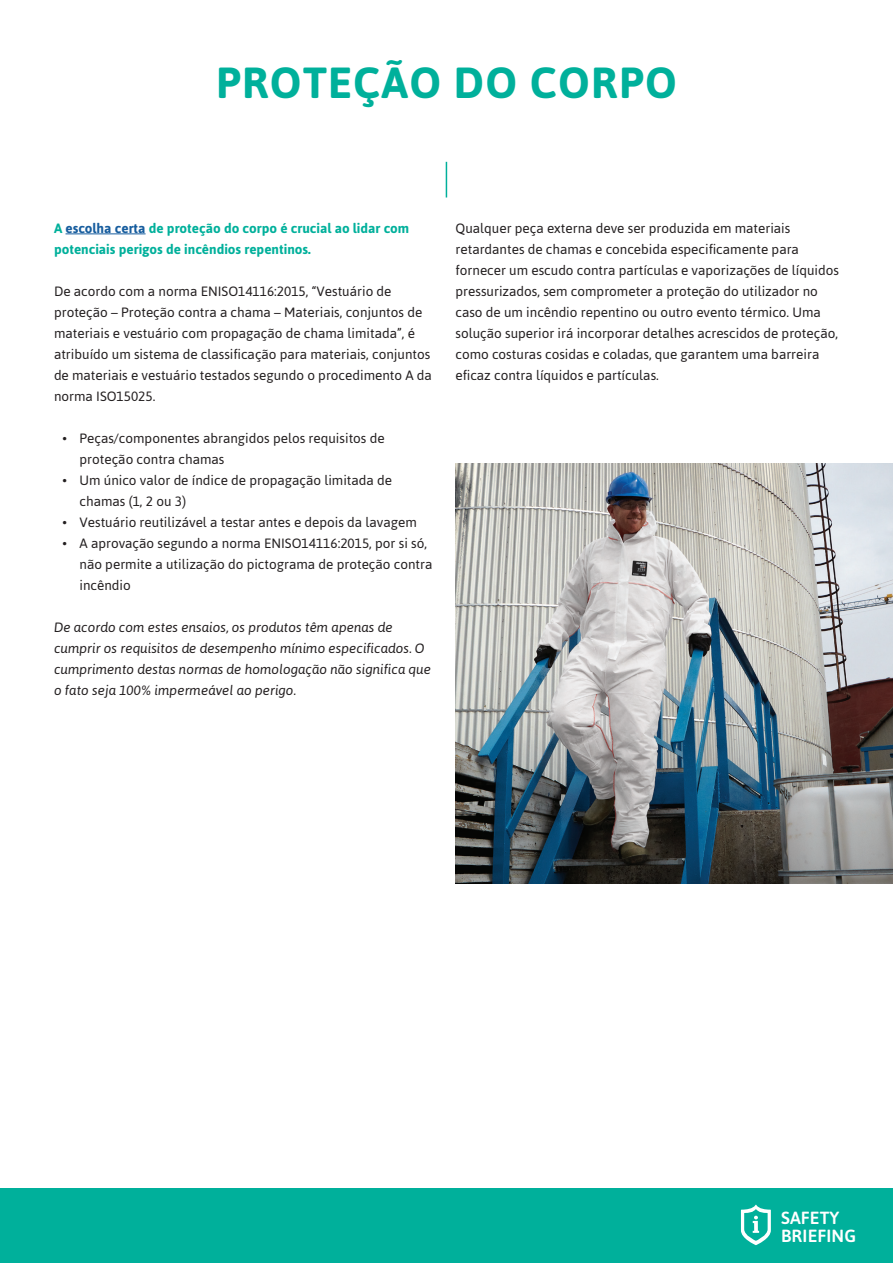
<style>
.page{position:relative;width:893px;height:1263px;background:#fff}
.page>*{position:absolute;margin:0;border:0;box-sizing:border-box;transform-origin:0 0}
.H1_Title_29_29{font:700 43.5px "Asap";letter-spacing:.03em;color:#00b09b}
.t1{font:500 17.55px/17.5px "Asap";letter-spacing:.01em;color:#fff}
.Content_Text_9_12{font:13.5px/21px "Asap";color:#231f20}
.Content_Text_9_12_It{font:italic 13.5px/21px "Asap";color:#231f20}
.Introtext_9_12_Green{font:700 13.5px/21px "Asap";color:#00b09b}
.s1{color:#175d9e}
</style>
<div class="page">
<hr style="left:446px;top:162px;width:1px;height:35px;background:#00b09b">
<hr style="left:66px;top:234px;width:80px;height:1px;background:#175d9e">
<img style="left:455px;top:464px;width:438px;height:420px">
<div style="left:0;top:1188px;width:893px;height:75px;background:#00b09b"></div>
<svg style="left:741px;top:1205px;width:30px;height:40px"></svg>
<p class="H1_Title_29_29" style="left:216px;top:53px;width:462px">PROTEÇÃO DO CORPO</p>
<p class="Introtext_9_12_Green" style="left:54px;top:217px;width:357px">A <span class="s1">escolha certa</span> de proteção do corpo é crucial ao lidar com potenciais perigos de incêndios repentinos.</p>
<p class="Content_Text_9_12" style="left:54px;top:280px;width:379px">De acordo com a norma ENISO14116:2015, “Vestuário de proteção – Proteção contra a chama – Materiais, conjuntos de materiais e vestuário com propagação de chama limitada”, é atribuído um sistema de classificação para materiais, conjuntos de materiais e vestuário testados segundo o procedimento A da norma ISO15025.</p>
<p class="Content_Text_9_12" style="left:80px;top:427px;width:307px;text-indent:-17px">• Peças/componentes abrangidos pelos requisitos de proteção contra chamas</p>
<p class="Content_Text_9_12" style="left:80px;top:469px;width:314px;text-indent:-17px">• Um único valor de índice de propagação limitada de chamas (1, 2 ou 3)</p>
<p class="Content_Text_9_12" style="left:63px;top:511px;width:356px">• Vestuário reutilizável a testar antes e depois da lavagem</p>
<p class="Content_Text_9_12" style="left:80px;top:532px;width:354px;text-indent:-17px">• A aprovação segundo a norma ENISO14116:2015, por si só, não permite a utilização do pictograma de proteção contra incêndio</p>
<p class="Content_Text_9_12_It" style="left:54px;top:616px;width:379px">De acordo com estes ensaios, os produtos têm apenas de cumprir os requisitos de desempenho mínimo especificados. O cumprimento destas normas de homologação não significa que o fato seja 100% impermeável ao perigo.</p>
<p class="Content_Text_9_12" style="left:455px;top:217px;width:385px">Qualquer peça externa deve ser produzida em materiais retardantes de chamas e concebida especificamente para fornecer um escudo contra partículas e vaporizações de líquidos pressurizados, sem comprometer a proteção do utilizador no caso de um incêndio repentino ou outro evento térmico. Uma solução superior irá incorporar detalhes acrescidos de proteção, como costuras cosidas e coladas, que garantem uma barreira eficaz contra líquidos e partículas.</p>
<p class="t1" style="left:781px;top:1208px;width:77px">SAFETY<br>BRIEFING</p>
</div>
